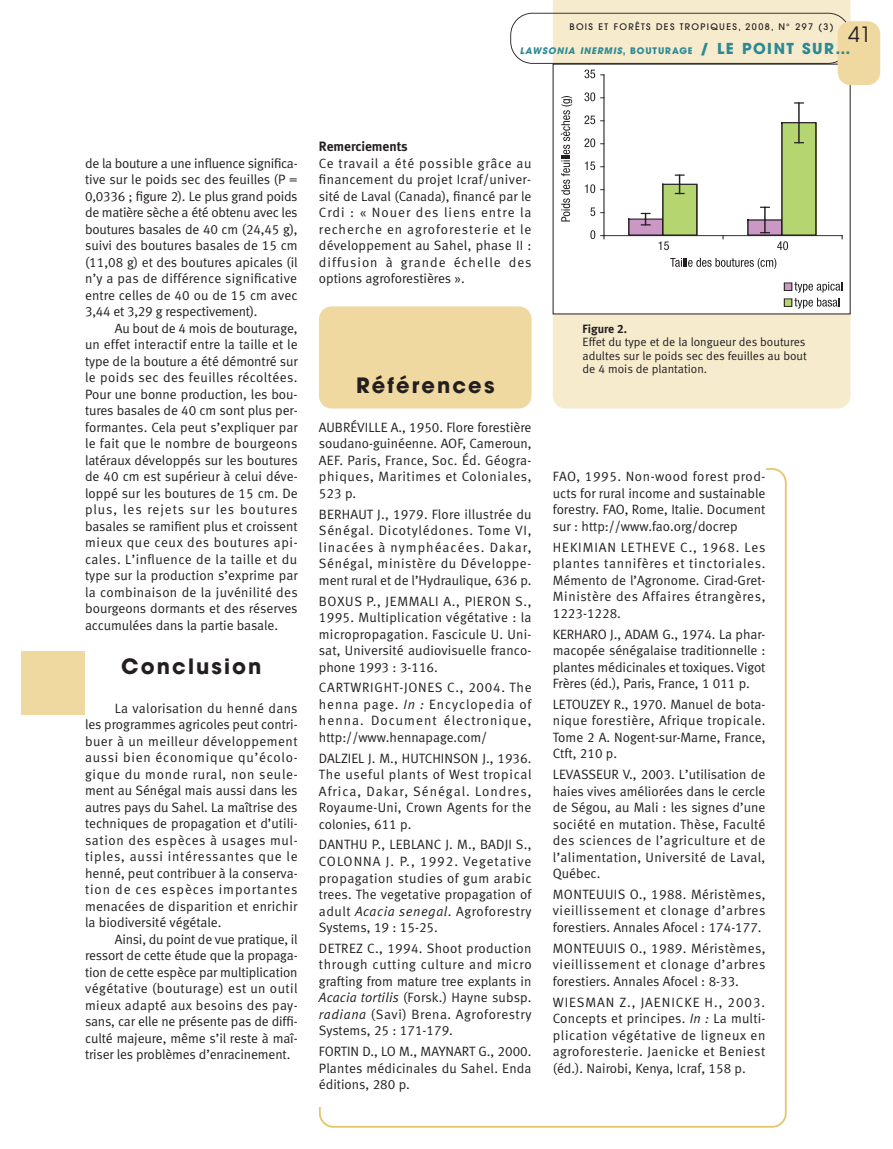
<style>
.page{position:relative;width:893px;height:1149px;background:#fff}
.page>*{position:absolute;margin:0;border:0;box-sizing:border-box;transform-origin:0 0}
.t1{font:700 21px "Avant Garde";letter-spacing:.1em;color:#231f20}
.t2{font:21px "Avant Garde";color:#231f20}
.t3{font:13.5px/16.5px "Meta Normal LF";letter-spacing:.005em;color:#231f20;text-align:justify}
.t4{font:13.5px "Meta Bold LF";color:#231f20}
.t5{font:12px/13.5px "Meta Normal LF";color:#231f20;text-align:justify}
.t6{font:12px "Meta Bold LF";color:#231f20}
.t7{font:500 9px "Avant Garde";letter-spacing:.15em;color:#231f20}
.t8{font:italic 700 9px "Avant Garde";letter-spacing:.1em;color:#2c8993}
.s1{font-style:normal}
.s2{font-style:normal;font-size:15px}
.s3{font-style:italic}
</style>
<div class="page">
<svg style="left:319px;top:468px;width:468px;height:659px"></svg>
<div style="left:298px;top:200px;width:467px;height:906px;background:#fff"></div>
<div style="left:319px;top:306px;width:212px;height:102px;background:#f0d9a0;border-radius:13px"></div>
<div style="left:21px;top:651px;width:64px;height:63px;background:#f0d9a0"></div>
<div style="left:553px;top:0;width:297px;height:408px;background:#f6ebcd"></div>
<div style="left:553px;top:64px;width:297px;height:250px;background:#fff"></div>
<div style="left:629px;top:220px;width:34px;height:15px;background:#cb97c4"></div>
<div style="left:628px;top:218px;width:35px;height:18px;border:1px solid #231f20"></div>
<div style="left:748px;top:220px;width:34px;height:15px;background:#cb97c4"></div>
<div style="left:747px;top:219px;width:36px;height:17px;border:1px solid #231f20"></div>
<div style="left:663px;top:185px;width:34px;height:50px;background:#b4d56f"></div>
<div style="left:662px;top:183px;width:35px;height:53px;border:1px solid #231f20"></div>
<div style="left:782px;top:123px;width:34px;height:112px;background:#b4d56f"></div>
<div style="left:781px;top:122px;width:36px;height:114px;border:1px solid #231f20"></div>
<svg style="left:641px;top:213px;width:9px;height:12px"></svg>
<svg style="left:761px;top:206px;width:8px;height:27px"></svg>
<hr style="left:798px;top:103px;width:2px;height:20px;background:#231f20">
<svg style="left:795px;top:102px;width:8px;height:2px"></svg>
<svg style="left:675px;top:174px;width:9px;height:20px"></svg>
<hr style="left:798px;top:123px;width:2px;height:20px;background:#231f20">
<hr style="left:604px;top:75px;width:1px;height:160px;background:#231f20">
<hr style="left:604px;top:235px;width:238px;height:1px;background:#231f20">
<svg style="left:590px;top:230px;width:5px;height:9px"></svg>
<svg style="left:590px;top:207px;width:5px;height:9px"></svg>
<svg style="left:585px;top:184px;width:10px;height:9px"></svg>
<svg style="left:585px;top:161px;width:10px;height:9px"></svg>
<svg style="left:584px;top:138px;width:11px;height:9px"></svg>
<svg style="left:584px;top:115px;width:11px;height:9px"></svg>
<svg style="left:584px;top:92px;width:11px;height:9px"></svg>
<svg style="left:659px;top:241px;width:10px;height:9px"></svg>
<svg style="left:777px;top:241px;width:11px;height:9px"></svg>
<svg style="left:670px;top:258px;width:106px;height:11px"></svg>
<svg style="left:561px;top:96px;width:11px;height:125px"></svg>
<div style="left:785px;top:283px;width:7px;height:7px;background:#cb97c4"></div>
<div style="left:784px;top:282px;width:8px;height:9px;border:1px solid #231f20"></div>
<div style="left:785px;top:299px;width:7px;height:7px;background:#b4d56f"></div>
<div style="left:784px;top:298px;width:8px;height:9px;border:1px solid #231f20"></div>
<svg style="left:794px;top:282px;width:48px;height:26px"></svg>
<svg style="left:510px;top:13px;width:340px;height:65px"></svg>
<div style="left:838px;top:21px;width:42px;height:64px;background:#f0d9a0;border-radius:13px"></div>
<p class="t7" style="left:569px;top:23px;width:266px">BOIS ET FORÊTS DES TROPIQUES, 2008, N° 297 (3)</p>
<h1 class="t2" style="left:848px;top:26px;width:25px">41</h1>
<p class="t8" style="left:520px;top:47px;width:332px">LAWSONIA INERMIS<span class="s1">, BOUTURAGE</span> <span class="s2">/ LE POINT SUR…</span></p>
<p class="t3" style="left:85px;top:156px;width:214px">de la bouture a une influence significa&shy;tive sur le poids sec des feuilles (P = 0,0336 ; figure 2). Le plus grand poids de matière sèche a été obtenu avec les boutures basales de 40 cm (24,45 g), suivi des boutures basales de 15 cm (11,08 g) et des boutures apicales (il n’y a pas de différence significative entre celles de 40 ou de 15 cm avec 3,44 et 3,29 g respectivement).</p>
<p class="t3" style="left:85px;top:321px;width:214px;text-indent:30px">Au bout de 4 mois de bouturage, un effet interactif entre la taille et le type de la bouture a été démontré sur le poids sec des feuilles récoltées.<br>Pour une bonne production, les bou&shy;tures basales de 40 cm sont plus per&shy;formantes. Cela peut s’expliquer par le fait que le nombre de bourgeons latéraux développés sur les boutures de 40 cm est supérieur à celui déve&shy;loppé sur les boutures de 15 cm. De plus, les rejets sur les boutures basales se ramifient plus et croissent mieux que ceux des boutures api&shy;cales. L’influence de la taille et du type sur la production s’exprime par la combinaison de la juvénilité des bourgeons dormants et des réserves accumulées dans la partie basale.</p>
<h1 class="t1" style="left:121px;top:657px;width:142px">Conclusion</h1>
<p class="t3" style="left:85px;top:700px;width:214px;text-indent:30px">La valorisation du henné dans les programmes agricoles peut contri&shy;buer à un meilleur développement aussi bien économique qu’écolo&shy;gique du monde rural, non seule&shy;ment au Sénégal mais aussi dans les autres pays du Sahel. La maîtrise des techniques de propagation et d’utili&shy;sation des espèces à usages mul&shy;tiples, aussi intéressantes que le henné, peut contribuer à la conserva&shy;tion de ces espèces importantes menacées de disparition et enrichir la biodiversité végétale.</p>
<p class="t3" style="left:85px;top:931px;width:214px;text-indent:30px">Ainsi, du point de vue pratique, il ressort de cette étude que la propaga&shy;tion de cette espèce par multiplication végétative (bouturage) est un outil mieux adapté aux besoins des pay&shy;sans, car elle ne présente pas de diffi&shy;culté majeure, même s’il reste à maî&shy;triser les problèmes d’enracinement.</p>
<p class="t4" style="left:319px;top:142px;width:90px">Remerciements</p>
<p class="t3" style="left:319px;top:156px;width:214px">Ce travail a été possible grâce au financement du projet Icraf/univer&shy;sité de Laval (Canada), financé par le Crdi : « Nouer des liens entre la recherche en agroforesterie et le développement au Sahel, phase II : diffusion à grande échelle des options agroforestières ».</p>
<h1 class="t1" style="left:356px;top:377px;width:140px">Références</h1>
<p class="t3" style="left:319px;top:420px;width:214px">AUBRÉVILLE A., 1950. Flore forestière soudano-guinéenne. AOF, Cameroun, AEF. Paris, France, Soc. Éd. Géogra&shy;phiques, Maritimes et Coloniales, 523 p.</p>
<p class="t3" style="left:319px;top:507px;width:214px">BERHAUT J., 1979. Flore illustrée du Sénégal. Dicotylédones. Tome VI, linacées à nymphéacées. Dakar, Sénégal, ministère du Développe&shy;ment rural et de l’Hydraulique, 636 p.</p>
<p class="t3" style="left:319px;top:593px;width:214px">BOXUS P., JEMMALI A., PIERON S., 1995. Multiplication végétative : la micropropagation. Fascicule U. Uni&shy;sat, Université audiovisuelle franco&shy;phone 1993 : 3-116.</p>
<p class="t3" style="left:319px;top:680px;width:214px">CARTWRIGHT-JONES C., 2004. The henna page. <span class="s3">In :</span> Encyclopedia of henna. Document électronique, http://www.hennapage.com/</p>
<p class="t3" style="left:319px;top:750px;width:214px">DALZIEL J. M., HUTCHINSON J., 1936.<br>The useful plants of West tropical Africa, Dakar, Sénégal. Londres, Royaume-Uni, Crown Agents for the colonies, 611 p.</p>
<p class="t3" style="left:319px;top:837px;width:214px">DANTHU P., LEBLANC J. M., BADJI S., COLONNA J. P., 1992. Vegetative propagation studies of gum arabic trees. The vegetative propagation of adult <span class="s3">Acacia senegal</span>. Agroforestry Systems, 19 : 15-25.</p>
<p class="t3" style="left:319px;top:940px;width:214px">DETREZ C., 1994. Shoot production through cutting culture and micro grafting from mature tree explants in <span class="s3">Acacia tortilis</span> (Forsk.) Hayne subsp. <span class="s3">radiana</span> (Savi) Brena. Agroforestry Systems, 25 : 171-179.</p>
<p class="t3" style="left:319px;top:1044px;width:214px">FORTIN D., LO M., MAYNART G., 2000.<br>Plantes médicinales du Sahel. Enda éditions, 280 p.</p>
<p class="t6" style="left:583px;top:324px;width:46px">Figure 2.</p>
<p class="t5" style="left:583px;top:336px;width:226px">Effet du type et de la longueur des boutures adultes sur le poids sec des feuilles au bout de 4 mois de plantation.</p>
<p class="t3" style="left:553px;top:469px;width:214px">FAO, 1995. Non-wood forest prod&shy;ucts for rural income and sustainable forestry. FAO, Rome, Italie. Document sur : http://www.fao.org/docrep</p>
<p class="t3" style="left:553px;top:540px;width:214px">HEKIMIAN LETHEVE C., 1968. Les plantes tannifères et tinctoriales.<br>Mémento de l’Agronome. Cirad-Gret-Ministère des Affaires étrangères, 1223-1228.</p>
<p class="t3" style="left:553px;top:626px;width:214px">KERHARO J., ADAM G., 1974. La phar&shy;macopée sénégalaise traditionnelle : plantes médicinales et toxiques. Vigot Frères (éd.), Paris, France, 1 011 p.</p>
<p class="t3" style="left:553px;top:697px;width:214px">LETOUZEY R., 1970. Manuel de bota&shy;nique forestière, Afrique tropicale.<br>Tome 2 A. Nogent-sur-Marne, France, Ctft, 210 p.</p>
<p class="t3" style="left:553px;top:767px;width:214px">LEVASSEUR V., 2003. L’utilisation de haies vives améliorées dans le cercle de Ségou, au Mali : les signes d’une société en mutation. Thèse, Faculté des sciences de l’agriculture et de l’alimentation, Université de Laval, Québec.</p>
<p class="t3" style="left:553px;top:887px;width:214px">MONTEUUIS O., 1988. Méristèmes, vieillissement et clonage d’arbres forestiers. Annales Afocel : 174-177.</p>
<p class="t3" style="left:553px;top:940px;width:214px">MONTEUUIS O., 1989. Méristèmes, vieillissement et clonage d’arbres forestiers. Annales Afocel : 8-33.</p>
<p class="t3" style="left:553px;top:994px;width:214px">WIESMAN Z., JAENICKE H., 2003.<br>Concepts et principes. <span class="s3">In :</span> La multi&shy;plication végétative de ligneux en agroforesterie. Jaenicke et Beniest (éd.). Nairobi, Kenya, Icraf, 158 p.</p>
</div>
